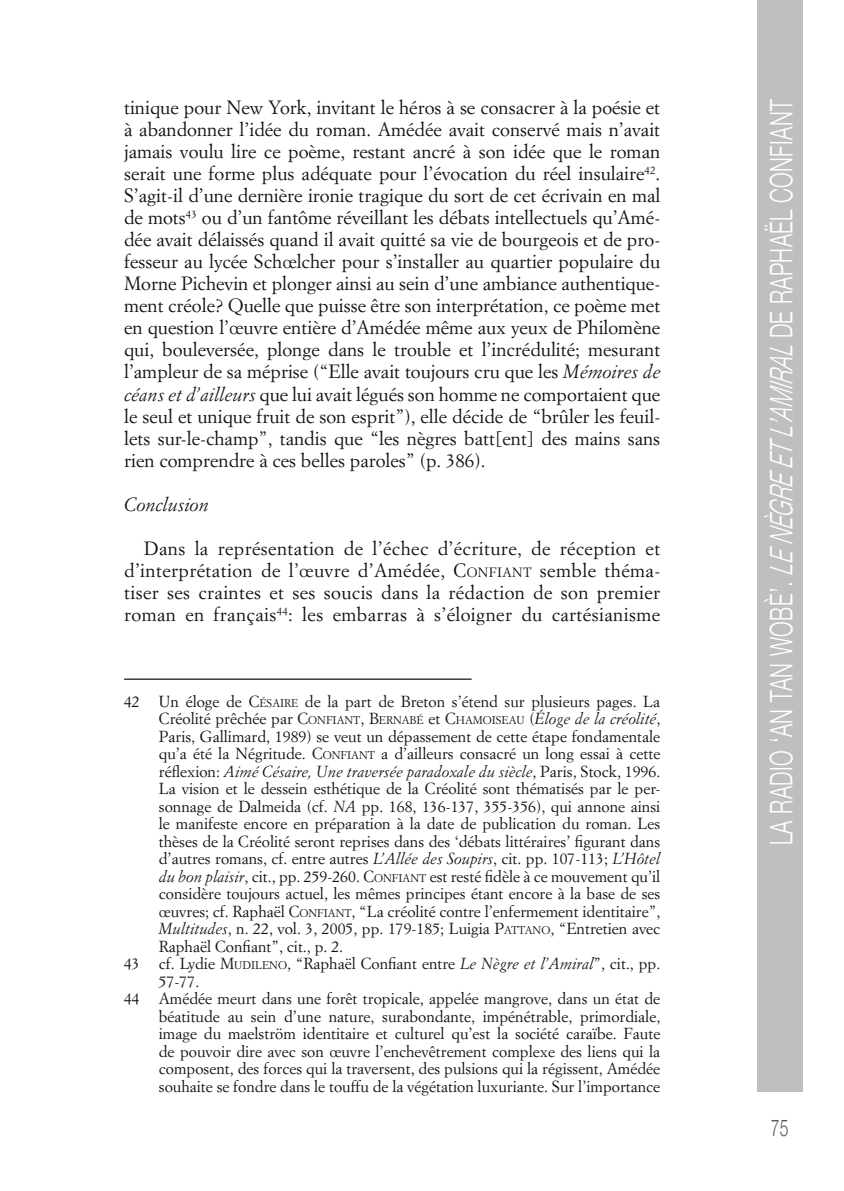
<style>
.page{position:relative;width:844px;height:1191px;background:#fff}
.page>*{position:absolute;margin:0;border:0;box-sizing:border-box;transform-origin:0 0}
.t1{font:300 31.15px "Helvetica Neue";letter-spacing:.02em;color:#fff;scale:.68 1}
.t2{font:300 23.28px "Helvetica Neue";color:#565958;scale:.68 1}
.t3{font:18.9px/22.1px "Simoncini Garamond Std";letter-spacing:.01em;color:#121212;text-align:justify}
.t4{font:italic 18.9px "Simoncini Garamond Std";color:#121212}
.t5{font:15.75px "Simoncini Garamond Std";color:#121212}
.t6{font:italic 15.75px "Simoncini Garamond Std";color:#121212}
.s1{font-style:italic}
.s2{font-style:inherit}
.s3{font-size:13.3px}
.s4{font-size:11.03px}
.s5{font-style:normal}
</style>
<div class="page">
<div style="left:756px;top:0;width:46px;height:1091px;background:#bec0bf"></div>
<hr style="left:124px;top:678px;width:347px;height:2px;background:#121212">
<p class="t3" style="left:124px;top:96px;width:537px">tinique pour New York, invitant le héros à se consacrer à la poésie et à abandonner l’idée du roman. Amédée avait conservé mais n’avait jamais voulu lire ce poème, restant ancré à son idée que le roman serait une forme plus adéquate pour l’évocation du réel insulaire<sup>42</sup>.<br>S’agit-il d’une dernière ironie tragique du sort de cet écrivain en mal de mots<sup>43</sup> ou d’un fantôme réveillant les débats intellectuels qu’Amé&shy;dée avait délaissés quand il avait quitté sa vie de bourgeois et de pro&shy;fesseur au lycée Schœlcher pour s’installer au quartier populaire du Morne Pichevin et plonger ainsi au sein d’une ambiance authentique&shy;ment créole? Quelle que puisse être son interprétation, ce poème met en question l’œuvre entière d’Amédée même aux yeux de Philomène qui, bouleversée, plonge dans le trouble et l’incrédulité; mesurant l’ampleur de sa méprise (“Elle avait toujours cru que les <span class="s1">Mémoires de céans et d’ailleurs</span> que lui avait légués son homme ne comportaient que le seul et unique fruit de son esprit”), elle décide de “brûler les feuil&shy;lets sur-le-champ”, tandis que “les nègres batt[ent] des mains sans rien comprendre à ces belles paroles” (p. 386).</p>
<p class="t4" style="left:124px;top:493px;width:86px">Conclusion</p>
<p class="t3" style="left:124px;top:537px;width:537px;text-indent:20px">Dans la représentation de l’échec d’écriture, de réception et d’interprétation de l’œuvre d’Amédée, <span class="s2">C</span><span class="s3">ONFIANT</span> semble théma&shy;tiser ses craintes et ses soucis dans la rédaction de son premier roman en français<sup>44</sup>: les embarras à s’éloigner du cartésianisme</p>
<p class="t5" style="left:124px;top:691px;width:537px">42 Un éloge de <span class="s2">C</span><span class="s4">ÉSAIRE</span> de la part de Breton s’étend sur plusieurs pages. La</p>
<p class="t5" style="left:159px;top:709px;width:503px">Créolité prêchée par <span class="s2">C</span><span class="s4">ONFIANT</span>, <span class="s2">B</span><span class="s4">ERNABÉ</span> et <span class="s2">C</span><span class="s4">HAMOISEAU</span> (<span class="s1">Éloge de la créolité</span>,</p>
<p class="t5" style="left:159px;top:726px;width:502px">Paris, Gallimard, 1989) se veut un dépassement de cette étape fondamentale</p>
<p class="t5" style="left:159px;top:744px;width:503px">qu’a été la Négritude. <span class="s2">C</span><span class="s4">ONFIANT</span> a d’ailleurs consacré un long essai à cette</p>
<p class="t6" style="left:159px;top:761px;width:503px"><span class="s5">réflexion:</span> Aimé Césaire, Une traversée paradoxale du siècle<span class="s5">, Paris, Stock, 1996.</span></p>
<p class="t5" style="left:159px;top:779px;width:503px">La vision et le dessein esthétique de la Créolité sont thématisés par le per-</p>
<p class="t5" style="left:159px;top:796px;width:503px">sonnage de Dalmeida (cf. <span class="s1">NA</span> pp. 168, 136-137, 355-356), qui annone ainsi</p>
<p class="t5" style="left:159px;top:814px;width:503px">le manifeste encore en préparation à la date de publication du roman. Les</p>
<p class="t5" style="left:159px;top:831px;width:502px">thèses de la Créolité seront reprises dans des ‘débats littéraires’ figurant dans</p>
<p class="t5" style="left:159px;top:849px;width:503px">d’autres romans, cf. entre autres <span class="s1">L’Allée des Soupirs</span>, cit. pp. 107-113; <span class="s1">L’Hôtel</span></p>
<p class="t5" style="left:159px;top:866px;width:502px"><span class="s1">du bon plaisir</span>, cit., pp. 259-260. <span class="s2">C</span><span class="s4">ONFIANT</span> est resté fidèle à ce mouvement qu’il</p>
<p class="t5" style="left:159px;top:884px;width:503px">considère toujours actuel, les mêmes principes étant encore à la base de ses</p>
<p class="t5" style="left:159px;top:901px;width:503px">œuvres; cf. Raphaël <span class="s2">C</span><span class="s4">ONFIANT</span>, “La créolité contre l’enfermement identitaire”,</p>
<p class="t5" style="left:159px;top:919px;width:503px"><span class="s1">Multitudes</span>, n. 22, vol. 3, 2005, pp. 179-185; Luigia <span class="s2">P</span><span class="s4">ATTANO</span>, “Entretien avec</p>
<p class="t5" style="left:159px;top:936px;width:186px">Raphaël Confiant”, cit., p. 2.</p>
<p class="t5" style="left:124px;top:954px;width:537px">43 cf. Lydie <span class="s2">M</span><span class="s4">UDILENO</span>, “Raphaël Confiant entre <span class="s1">Le Nègre et l’Amiral</span>”, cit., pp.</p>
<p class="t5" style="left:159px;top:971px;width:42px">57-77.</p>
<p class="t5" style="left:124px;top:989px;width:537px">44 Amédée meurt dans une forêt tropicale, appelée mangrove, dans un état de</p>
<p class="t5" style="left:159px;top:1006px;width:503px">béatitude au sein d’une nature, surabondante, impénétrable, primordiale,</p>
<p class="t5" style="left:159px;top:1024px;width:503px">image du maelström identitaire et culturel qu’est la société caraïbe. Faute</p>
<p class="t5" style="left:159px;top:1041px;width:502px">de pouvoir dire avec son œuvre l’enchevêtrement complexe des liens qui la</p>
<p class="t5" style="left:159px;top:1059px;width:503px">composent, des forces qui la traversent, des pulsions qui la régissent, Amédée</p>
<p class="t5" style="left:159px;top:1076px;width:503px">souhaite se fondre dans le touffu de la végétation luxuriante. Sur l’importance</p>
<h1 class="t1" style="left:755px;top:845px;width:1096px;rotate:-90deg">LA RADIO ‘AN TAN WOBÈ’. <span class="s1">LENÈGREETL’AMIRAL</span>DE RAPHAËL CONFIANT</h1>
<h2 class="t2" style="left:770px;top:1108px;width:28px">75</h2>
</div>
